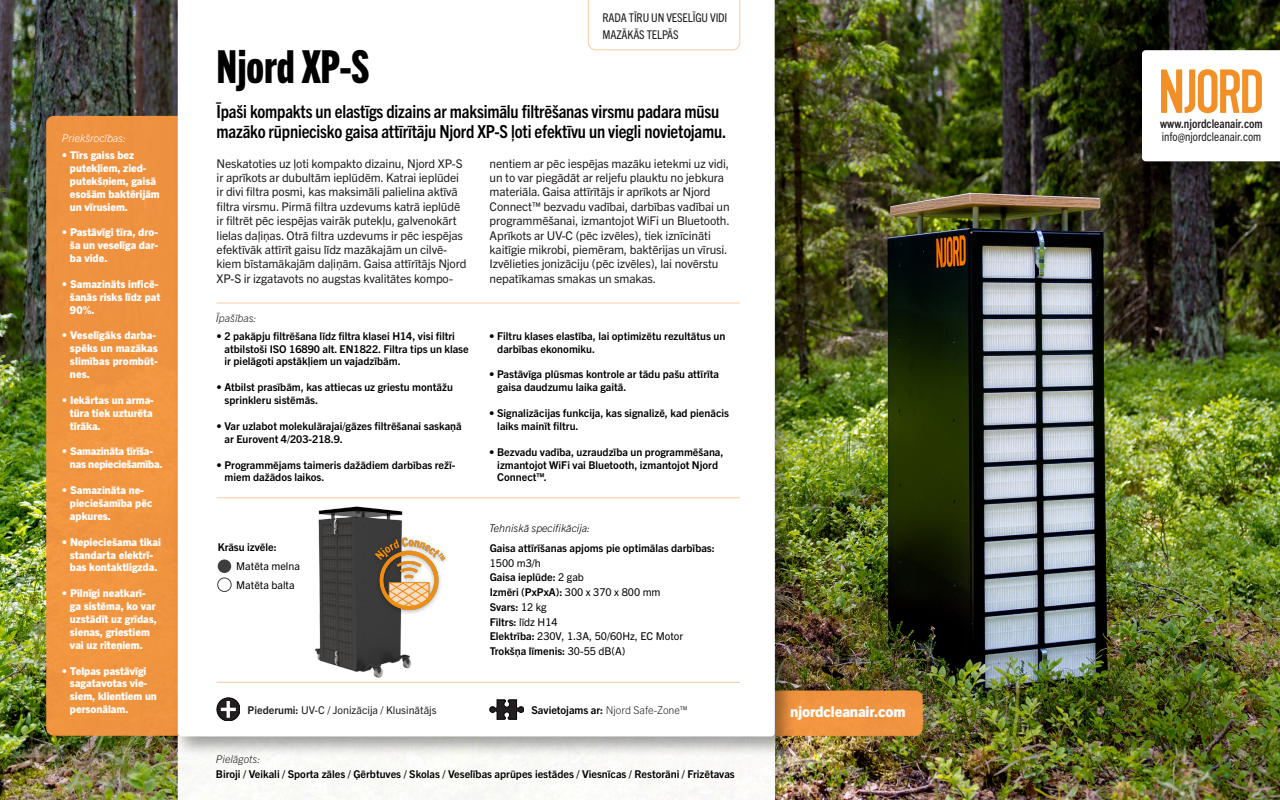
<style>
.page{position:relative;width:1280px;height:800px;background:#fff}
.page>*{position:absolute;margin:0;border:0;box-sizing:border-box;transform-origin:0 0}
.t1{font:45.6px "Trade Gothic Next LT Pro Hv Cm";color:#000}
.t2{font:700 condensed 18px/20px "Trade Gothic Next LT Pro";letter-spacing:-.01em;color:#000}
.t3{font:800 14.8px "Trade Gothic Next LT Pro";letter-spacing:-.01em;color:#fff}
.t4{font:condensed 12.1px/16.1px "Trade Gothic Next LT Pro";letter-spacing:-.01em;color:#231f20}
.t5{font:12px/14.4px "Trade Gothic Next LT Pro";letter-spacing:-.01em;color:#231f20}
.t6{font:700 10.7px/14.8px "Trade Gothic Next LT Pro";color:#000}
.t7{font:800 10.7px "Trade Gothic Next LT Pro";color:#fff}
.t8{font:10.7px "Trade Gothic Next LT Pro";color:#000}
.t9{font:10.7px "Trade Gothic Next LT Pro";color:#231f20}
.t10{font:800 10.7px "Trade Gothic Next LT Pro";letter-spacing:-.02em;color:#fff}
.t11{font:300 10.7px "Trade Gothic Next LT Pro";color:#231f20}
.t12{font:italic 300 10.7px "Trade Gothic Next LT Pro";color:#000}
.t13{font:italic 300 10.7px "Trade Gothic Next LT Pro";color:#231f20}
.t14{font:italic 300 10.7px "Trade Gothic Next LT Pro";color:#fff}
.s1{font-weight:400}
.s2{font-weight:700}
.s3{font-weight:700;color:#000}
</style>
<div class="page">
<img style="left:0;top:0;width:1280px;height:800px">
<div style="left:716px;top:691px;width:207px;height:45px;background:#f79641;border-radius:8px"></div>
<svg style="left:178px;top:757px;width:597px;height:43px"></svg>
<div style="left:46px;top:116px;width:142px;height:620px;background:#ef9340;border-radius:8px"></div>
<div style="left:173px;top:0;width:623px;height:757px;background:#000;opacity:.36"></div>
<svg style="left:178px;top:0;width:597px;height:736px"></svg>
<svg style="left:588px;top:0;width:152px;height:50px"></svg>
<hr style="left:217px;top:303px;width:523px;height:1px;background:#f79641">
<hr style="left:217px;top:497px;width:523px;height:1px;background:#f79641">
<hr style="left:217px;top:682px;width:523px;height:1px;background:#f79641">
<svg style="left:490px;top:700px;width:34px;height:19px"></svg>
<svg style="left:217px;top:698px;width:23px;height:23px"></svg>
<div style="left:217px;top:698px;width:23px;height:23px;border:1px solid #000001;border-radius:50%"></div>
<svg style="left:221px;top:701px;width:15px;height:17px"></svg>
<div style="left:1137px;top:45px;width:143px;height:137px;background:#000;opacity:.36"></div>
<svg style="left:1142px;top:50px;width:138px;height:111px"></svg>
<img style="left:300px;top:500px;width:125px;height:182px">
<div style="left:218px;top:559px;width:13px;height:14px;background:#3e3e3f;border-radius:50%"></div>
<div style="left:218px;top:578px;width:13px;height:14px;border:1px solid #3e3e3f;border-radius:50%"></div>
<img style="left:367px;top:537px;width:86px;height:77px">
<p class="t14" style="left:62px;top:131px;width:66px">Priekšrocības:</p>
<p class="t7" style="left:62px;top:148px;width:74px">• Tīrs gaiss bez</p>
<p class="t7" style="left:70px;top:161px;width:78px">putekļiem, zied-</p>
<p class="t7" style="left:70px;top:173px;width:88px">putekšņiem, gaisā</p>
<p class="t7" style="left:70px;top:186px;width:91px">esošām baktērijām</p>
<p class="t7" style="left:70px;top:199px;width:60px">un vīrusiem.</p>
<p class="t7" style="left:62px;top:225px;width:98px">• Pastāvīgi tīra, dro-</p>
<p class="t7" style="left:70px;top:238px;width:90px">ša un veselīga dar-</p>
<p class="t7" style="left:70px;top:251px;width:39px">ba vide.</p>
<p class="t7" style="left:62px;top:277px;width:98px">• Samazināts inficē-</p>
<p class="t7" style="left:70px;top:289px;width:92px">šanās risks līdz pat</p>
<p class="t7" style="left:70px;top:302px;width:26px">90%.</p>
<p class="t7" style="left:62px;top:328px;width:96px">• Veselīgāks darba-</p>
<p class="t7" style="left:70px;top:341px;width:89px">spēks un mazākas</p>
<p class="t7" style="left:70px;top:354px;width:90px">slimības prombūt-</p>
<p class="t7" style="left:70px;top:367px;width:21px">nes.</p>
<p class="t7" style="left:62px;top:393px;width:93px">• Iekārtas un arma-</p>
<p class="t7" style="left:70px;top:405px;width:84px">tūra tiek uzturēta</p>
<p class="t7" style="left:70px;top:418px;width:32px">tīrāka.</p>
<p class="t10" style="left:62px;top:444px;width:93px">• Samazināta tīrīša-</p>
<p class="t10" style="left:70px;top:457px;width:94px">nas nepieciešamība.</p>
<p class="t7" style="left:62px;top:483px;width:83px">• Samazināta ne-</p>
<p class="t7" style="left:70px;top:496px;width:84px">pieciešamība pēc</p>
<p class="t7" style="left:70px;top:509px;width:43px">apkures.</p>
<p class="t7" style="left:62px;top:534px;width:100px">• Nepieciešama tikai</p>
<p class="t7" style="left:70px;top:547px;width:85px">standarta elektrī-</p>
<p class="t7" style="left:70px;top:560px;width:89px">bas kontaktligzda.</p>
<p class="t7" style="left:62px;top:586px;width:85px">• Pilnīgi neatkarī-</p>
<p class="t7" style="left:70px;top:599px;width:87px">ga sistēma, ko var</p>
<p class="t7" style="left:70px;top:612px;width:88px">uzstādīt uz grīdas,</p>
<p class="t7" style="left:70px;top:625px;width:81px">sienas, griestiem</p>
<p class="t7" style="left:70px;top:637px;width:74px">vai uz riteņiem.</p>
<p class="t7" style="left:62px;top:663px;width:86px">• Telpas pastāvīgi</p>
<p class="t7" style="left:70px;top:676px;width:79px">sagatavotas vie-</p>
<p class="t7" style="left:70px;top:689px;width:88px">siem, klientiem un</p>
<p class="t7" style="left:70px;top:702px;width:60px">personālam.</p>
<p class="t1" style="left:217px;top:36px;width:155px">Njord XP-S</p>
<p class="t4" style="left:602px;top:9px;width:126px">RADA TĪRU UN VESELĪGU VIDI<br>MAZĀKĀS TELPĀS</p>
<p class="t2" style="left:217px;top:100px;width:511px">Īpaši kompakts un elastīgs dizains ar maksimālu filtrēšanas virsmu padara mūsu mazāko rūpniecisko gaisa attīrītāju Njord XP-S ļoti efektīvu un viegli novietojamu.</p>
<p class="t5" style="left:217px;top:155px;width:251px">Neskatoties uz ļoti kompakto dizainu, Njord XP-S ir aprīkots ar dubultām ieplūdēm. Katrai ieplūdei ir divi filtra posmi, kas maksimāli palielina aktīvā filtra virsmu. Pirmā filtra uzdevums katrā ieplūdē ir filtrēt pēc iespējas vairāk putekļu, galvenokārt lielas daļiņas. Otrā filtra uzdevums ir pēc iespējas efektīvāk attīrīt gaisu līdz mazākajām un cilvē&shy;kiem bīstamākajām daļiņām. Gaisa attīrītājs Njord XP-S ir izgatavots no augstas kvalitātes kompo-</p>
<p class="t5" style="left:490px;top:155px;width:242px">nentiem ar pēc iespējas mazāku ietekmi uz vidi, un to var piegādāt ar reljefu plauktu no jebkura materiāla. Gaisa attīrītājs ir aprīkots ar Njord Connect™ bezvadu vadībai, darbības vadībai un programmēšanai, izmantojot WiFi un Bluetooth.<br>Aprīkots ar UV-C (pēc izvēles), tiek iznīcināti kaitīgie mikrobi, piemēram, baktērijas un vīrusi.<br>Izvēlieties jonizāciju (pēc izvēles), lai novērstu nepatīkamas smakas un smakas.</p>
<p class="t13" style="left:216px;top:311px;width:42px">Īpašības:</p>
<p class="t6" style="left:217px;top:328px;width:240px">• 2 pakāpju filtrēšana līdz filtra klasei H14, visi filtri</p>
<p class="t6" style="left:225px;top:341px;width:246px">atbilstoši ISO 16890 alt. EN1822. Filtra tips un klase</p>
<p class="t6" style="left:225px;top:353px;width:178px">ir pielāgoti apstākļiem un vajadzībām.</p>
<p class="t6" style="left:217px;top:379px;width:238px">• Atbilst prasībām, kas attiecas uz griestu montāžu</p>
<p class="t6" style="left:225px;top:392px;width:95px">sprinkleru sistēmās.</p>
<p class="t6" style="left:217px;top:418px;width:247px">• Var uzlabot molekulārajai/gāzes filtrēšanai saskaņā</p>
<p class="t6" style="left:225px;top:431px;width:120px">ar Eurovent 4/203-218.9.</p>
<p class="t6" style="left:217px;top:457px;width:240px">• Programmējams taimeris dažādiem darbības režī-</p>
<p class="t6" style="left:225px;top:469px;width:101px">miem dažādos laikos.</p>
<p class="t6" style="left:218px;top:539px;width:61px">Krāsu izvēle:</p>
<p class="t8" style="left:236px;top:559px;width:65px">Matēta melna</p>
<p class="t8" style="left:236px;top:577px;width:60px">Matēta balta</p>
<p class="t6" style="left:489px;top:328px;width:237px">• Filtru klases elastība, lai optimizētu rezultātus un</p>
<p class="t6" style="left:497px;top:341px;width:99px">darbības ekonomiku.</p>
<p class="t6" style="left:489px;top:366px;width:231px">• Pastāvīga plūsmas kontrole ar tādu pašu attīrīta</p>
<p class="t6" style="left:497px;top:379px;width:131px">gaisa daudzumu laika gaitā.</p>
<p class="t6" style="left:489px;top:405px;width:241px">• Signalizācijas funkcija, kas signalizē, kad pienācis</p>
<p class="t6" style="left:497px;top:418px;width:83px">laiks mainīt filtru.</p>
<p class="t6" style="left:489px;top:444px;width:236px">• Bezvadu vadība, uzraudzība un programmēšana,</p>
<p class="t6" style="left:497px;top:457px;width:222px">izmantojot WiFi vai Bluetooth, izmantojot Njord</p>
<p class="t6" style="left:497px;top:469px;width:51px">Connect™.</p>
<p class="t12" style="left:489px;top:521px;width:103px">Tehniskā specifikācija:</p>
<p class="t6" style="left:490px;top:540px;width:227px">Gaisa attīrīšanas apjoms pie optimālas darbības:<br><span class="s1">1500 m3/h</span></p>
<p class="t6" style="left:490px;top:569px;width:96px">Gaisa ieplūde: <span class="s1">2 gab</span></p>
<p class="t6" style="left:490px;top:584px;width:172px">Izmēri (PxPxA): <span class="s1">300 x 370 x 800 mm</span></p>
<p class="t6" style="left:490px;top:599px;width:59px">Svars: <span class="s1">12 kg</span></p>
<p class="t6" style="left:490px;top:614px;width:69px">Filtrs: <span class="s1">līdz H14</span></p>
<p class="t8" style="left:490px;top:629px;width:195px"><span class="s2">Elektrība:</span> 230V, 1.3A, 50/60Hz, EC Motor</p>
<p class="t6" style="left:490px;top:643px;width:137px">Trokšņa līmenis: <span class="s1">30-55 dB(A)</span></p>
<p class="t9" style="left:248px;top:702px;width:190px"><span class="s2">Piederumi:</span> UV-C / Jonizācija / Klusinātājs</p>
<p class="t11" style="left:531px;top:703px;width:158px"><span class="s3">Savietojams ar:</span> Njord Safe-Zone™</p>
<p class="t13" style="left:216px;top:752px;width:46px">Pielāgots:</p>
<p class="t6" style="left:216px;top:766px;width:520px">Biroji / Veikali / Sporta zāles / Ģērbtuves / Skolas / Veselības aprūpes iestādes / Viesnīcas / Restorāni / Frizētavas</p>
<p class="t3" style="left:790px;top:702px;width:117px">njordcleanair.com</p>
<p class="t4" style="left:1160px;top:116px;width:104px;line-height:13.4px"><span class="s2">www.njordcleanair.com </span>info@njordcleanair.com</p>
</div>
